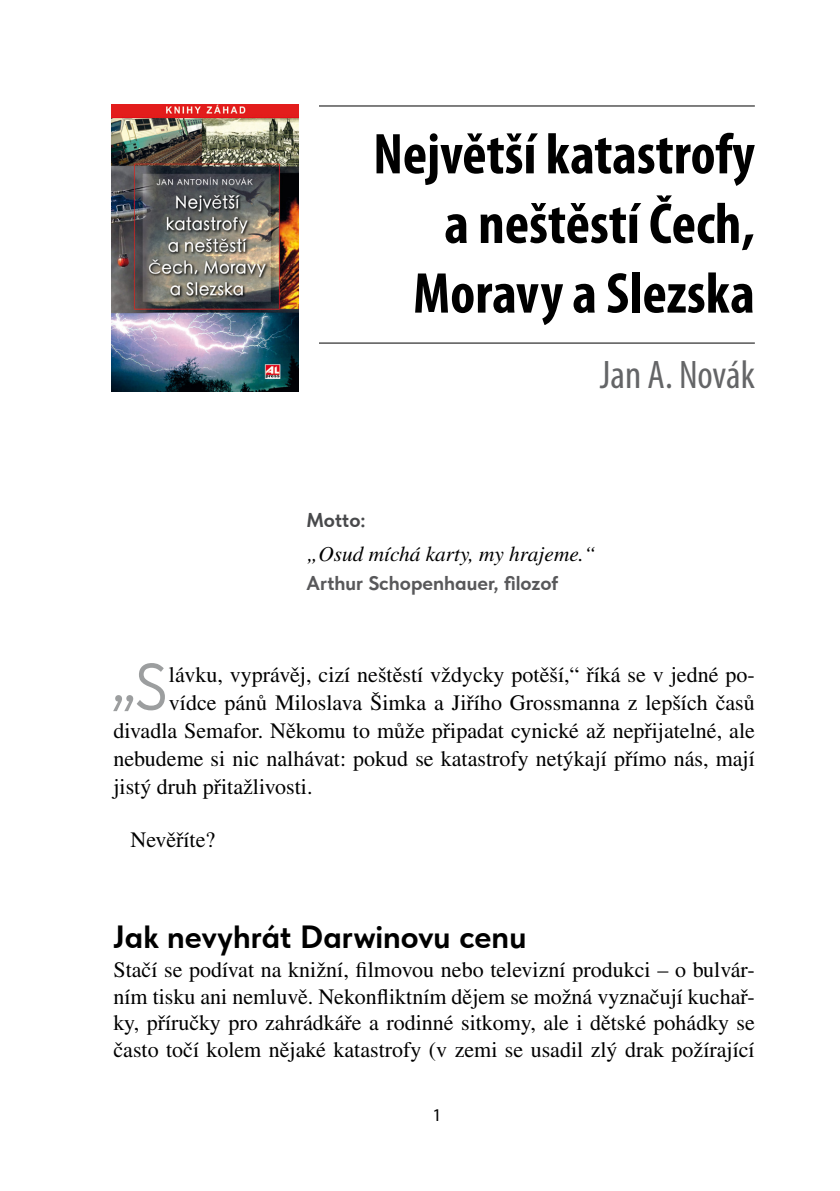
<style>
.page{position:relative;width:840px;height:1191px;background:#fff}
.page>*{position:absolute;margin:0;border:0;box-sizing:border-box;transform-origin:0 0}
.t1{font:65.8px "Tilda Sans";color:#9c9e9f;scale:.94 1}
.t2{font:700 condensed 58px/69.6px "Myriad Pro";color:#000;text-align:right}
.t3{font:condensed 40px "Myriad Pro";color:#646567}
.t4{font:700 32px "Tilda Sans";color:#000}
.t5{font:22px/26.4px "Times CE";color:#000;text-align:justify}
.t6{font:italic 21.2px "Times CE";color:#000}
.t7{font:700 20px "Tilda Sans";color:#58585a}
.t8{font:700 20px "Tilda Sans";color:#48494b}
.t9{font:18px "Myriad Pro";color:#000}
</style>
<div class="page">
<hr style="left:113px;top:105px;width:641px;height:1px;background:#000">
<hr style="left:113px;top:342px;width:641px;height:1px;background:#000">
<div style="left:69px;top:49px;width:249px;height:387px;background:#fff"></div>
<img style="left:111px;top:105px;width:187px;height:287px">
<h2 class="t2" style="left:373px;top:118px;width:383px">Největší katastrofy a neštěstí Čech,<br>Moravy a Slezska</h2>
<h3 class="t3" style="left:599px;top:353px;width:156px">Jan A. Novák</h3>
<p class="t8" style="left:306px;top:508px;width:61px">Motto:</p>
<p class="t6" style="left:306px;top:541px;width:290px">„Osud míchá karty, my hrajeme.“</p>
<p class="t7" style="left:306px;top:572px;width:253px">Arthur Schopenhauer, filozof</p>
<h1 class="t1" style="left:111px;top:646px;width:61px">„S</h1>
<p class="t5" style="left:169px;top:661px;width:587px">lávku, vyprávěj, cizí neštěstí vždycky potěší,“ říká se v jedné po-</p>
<p class="t5" style="left:169px;top:689px;width:587px">vídce pánů Miloslava Šimka a Jiřího Grossmanna z lepších časů</p>
<p class="t5" style="left:113px;top:717px;width:642px">divadla Semafor. Někomu to může připadat cynické až nepřijatelné, ale</p>
<p class="t5" style="left:113px;top:745px;width:642px">nebudeme si nic nalhávat: pokud se katastrofy netýkají přímo nás, mají</p>
<p class="t5" style="left:113px;top:773px;width:200px">jistý druh přitažlivosti.</p>
<p class="t5" style="left:130px;top:826px;width:86px">Nevěříte?</p>
<h3 class="t4" style="left:113px;top:919px;width:414px">Jak nevyhrát Darwinovu cenu</h3>
<p class="t5" style="left:113px;top:956px;width:642px">Stačí se podívat na knižní, filmovou nebo televizní produkci – o bulvár&shy;ním tisku ani nemluvě. Nekonfliktním dějem se možná vyznačují kuchař&shy;ky, příručky pro zahrádkáře a rodinné sitkomy, ale i dětské pohádky se často točí kolem nějaké katastrofy (v zemi se usadil zlý drak požírající</p>
<p class="t9" style="left:432px;top:1103px;width:11px">1</p>
</div>
